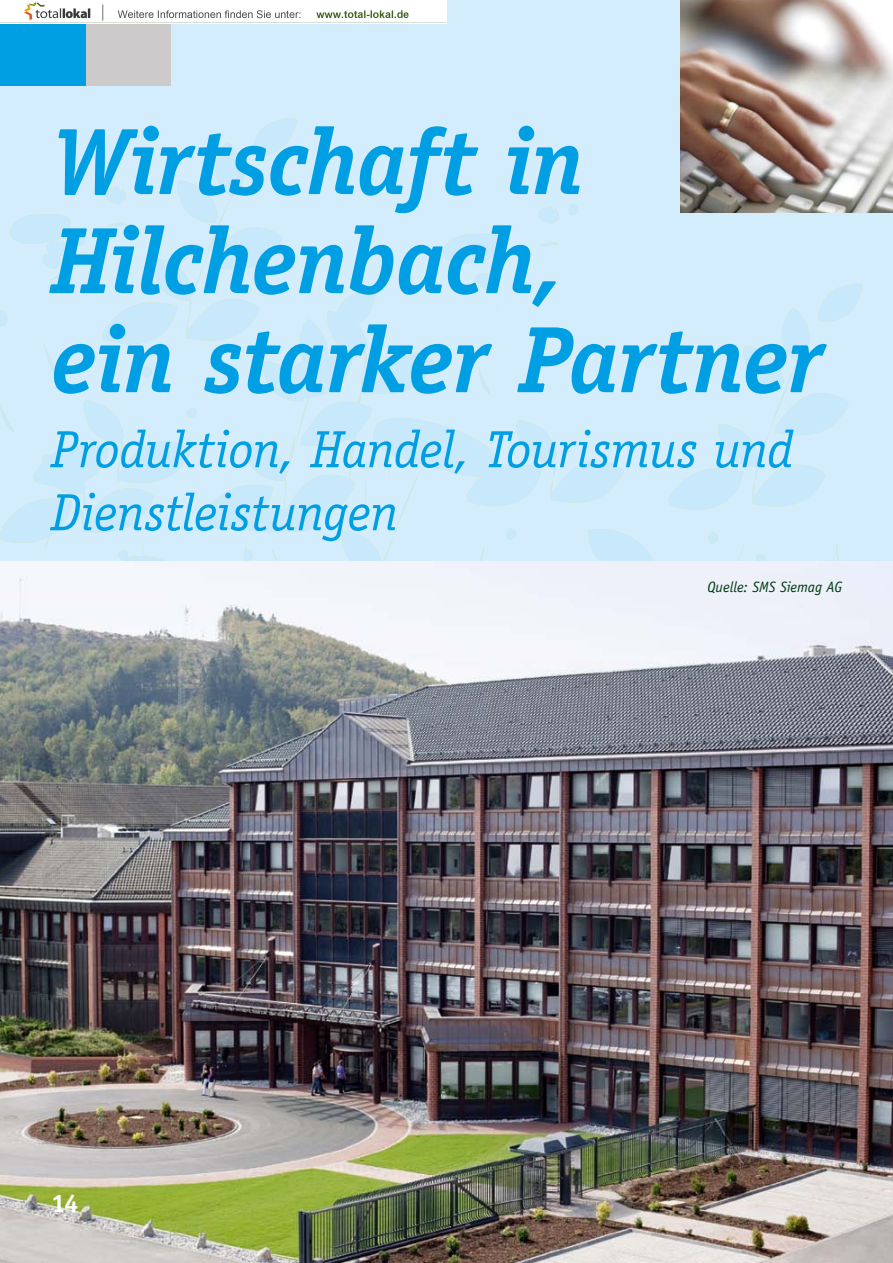
<style>
.page{position:relative;width:893px;height:1263px;background:#d4edfc}
.page>*{position:absolute;margin:0;border:0;box-sizing:border-box;transform-origin:0 0}
.Headline_big{font:italic 700 94.5px/99px "Officina Serif";letter-spacing:-.015em;color:#009ee3}
.left_side_txt{font:italic 52.5px/63px "Officina Serif";letter-spacing:-.015em;color:#009ee3}
.t1{font:700 25.5px "Officina Sans";color:#fff}
.BU{font:italic 15px "Officina Sans";color:#003a10}
</style>
<div class="page">
<svg style="left:668px;top:283px;width:195px;height:260px"></svg>
<svg style="left:749px;top:362px;width:48px;height:139px"></svg>
<svg style="left:105px;top:117px;width:192px;height:153px"></svg>
<svg style="left:231px;top:298px;width:46px;height:252px"></svg>
<svg style="left:277px;top:272px;width:348px;height:289px"></svg>
<svg style="left:0;top:197px;width:231px;height:364px"></svg>
<img style="left:0;top:561px;width:893px;height:702px">
<img style="left:680px;top:0;width:213px;height:212px">
<div style="left:85px;top:0;width:85px;height:85px;background:#cccacb"></div>
<div style="left:0;top:0;width:85px;height:85px;background:#009ee3"></div>
<img style="left:0;top:0;width:446px;height:24px">
<p class="Headline_big" style="left:51px;top:113px;width:774px">Wirtschaft in<br>Hilchenbach,<br>ein starker Partner</p>
<p class="left_side_txt" style="left:51px;top:418px;width:744px">Produktion, Handel, Tourismus und<br>Dienstleistungen</p>
<p class="t1" style="left:51px;top:1187px;width:29px">14</p>
<p class="BU" style="left:707px;top:578px;width:136px">Quelle: SMS Siemag AG</p>
</div>
